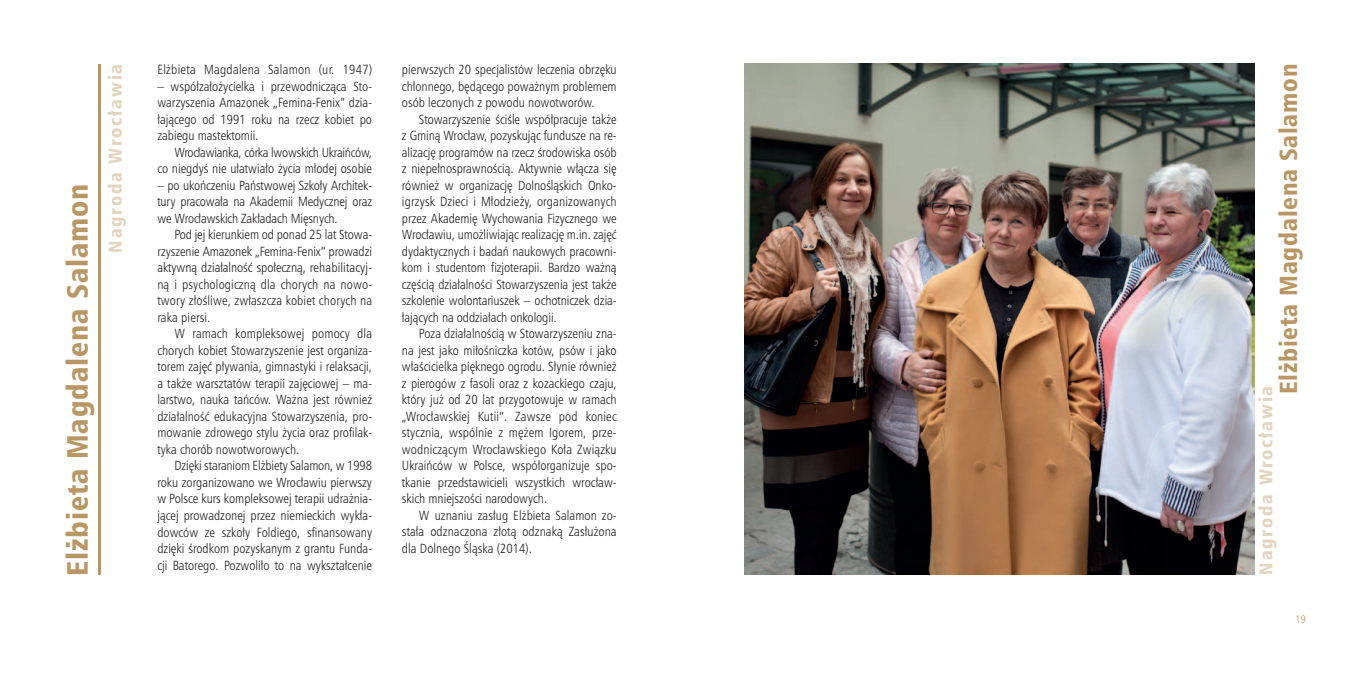
<style>
.page{position:relative;width:1361px;height:681px;background:#fff}
.page>*{position:absolute;margin:0;border:0;box-sizing:border-box;transform-origin:0 0}
.t1{font:28.5px "Humnst 777 Blk Cn PL";letter-spacing:.03em;color:#b99765}
.t2{font:24px "Humnst 777 Blk Cn PL";letter-spacing:.03em;color:#b99765}
.t3{font:18px "Humnst 777 Blk Cn PL";letter-spacing:.1em;color:#e2d4be}
.t4{font:12.75px/16.5px "Humnst 777 Lt Cn PL";color:#231f20;text-align:justify}
.t5{font:12.75px "Humnst 777 Lt Cn PL";letter-spacing:.02em;color:#231f20}
.t6{font:10.5px "Humnst 777 Lt Cn PL";color:#b99765}
</style>
<div class="page">
<hr style="left:98px;top:64px;width:2px;height:511px;background:#b99765">
<img style="left:744px;top:64px;width:510px;height:510px">
<h1 class="t1" style="left:59px;top:576px;width:394px;rotate:-90deg">Elżbieta Magdalena Salamon</h1>
<h3 class="t3" style="left:104px;top:252px;width:190px;rotate:-90deg">Nagroda Wrocławia</h3>
<p class="t5" style="left:157px;top:61px;width:216px">Elżbieta Magdalena Salamon (ur. 1947)</p>
<p class="t4" style="left:157px;top:77px;width:216px">– współzałożycielka i przewodnicząca Sto&shy;warzyszenia Amazonek „Femina-Fenix” dzia&shy;łającego od 1991 roku na rzecz kobiet po zabiegu mastektomii.</p>
<p class="t4" style="left:157px;top:143px;width:216px;text-align:right">Wrocławianka, córka lwowskich Ukraińców,<br>co niegdyś nie ułatwiało życia młodej osobie</p>
<p class="t4" style="left:157px;top:176px;width:216px">– po ukończeniu Państwowej Szkoły Architek&shy;tury pracowała na Akademii Medycznej oraz we Wrocławskich Zakładach Mięsnych.</p>
<p class="t4" style="left:157px;top:226px;width:216px;text-indent:17px">Pod jej kierunkiem od ponad 25 lat Stowa&shy;rzyszenie Amazonek „Femina-Fenix” prowadzi aktywną działalność społeczną, rehabilitacyj&shy;ną i psychologiczną dla chorych na nowo&shy;twory złośliwe, zwłaszcza kobiet chorych na raka piersi.</p>
<p class="t4" style="left:157px;top:325px;width:216px;text-indent:17px">W ramach kompleksowej pomocy dla chorych kobiet Stowarzyszenie jest organiza&shy;torem zajęć pływania, gimnastyki i relaksacji, a także warsztatów terapii zajęciowej – ma&shy;larstwo, nauka tańców. Ważna jest również działalność edukacyjna Stowarzyszenia, pro&shy;mowanie zdrowego stylu życia oraz profilak&shy;tyka chorób nowotworowych.</p>
<p class="t4" style="left:157px;top:457px;width:216px;text-indent:17px">Dzięki staraniom Elżbiety Salamon, w 1998 roku zorganizowano we Wrocławiu pierwszy w Polsce kurs kompleksowej terapii udrażnia&shy;jącej prowadzonej przez niemieckich wykła&shy;dowców ze szkoły Foldiego, sfinansowany dzięki środkom pozyskanym z grantu Funda&shy;cji Batorego. Pozwoliło to na wykształcenie</p>
<p class="t4" style="left:402px;top:61px;width:216px">pierwszych 20 specjalistów leczenia obrzęku chłonnego, będącego poważnym problemem osób leczonych z powodu nowotworów.</p>
<p class="t4" style="left:402px;top:110px;width:216px;text-indent:17px">Stowarzyszenie ściśle współpracuje także z Gminą Wrocław, pozyskując fundusze na re&shy;alizację programów na rzecz środowiska osób z niepełnosprawnością. Aktywnie włącza się również w organizację Dolnośląskich Onko&shy;igrzysk Dzieci i Młodzieży, organizowanych przez Akademię Wychowania Fizycznego we Wrocławiu, umożliwiając realizację m.in. zajęć dydaktycznych i badań naukowych pracowni&shy;kom i studentom fizjoterapii. Bardzo ważną częścią działalności Stowarzyszenia jest także szkolenie wolontariuszek – ochotniczek dzia&shy;łających na oddziałach onkologii.</p>
<p class="t4" style="left:402px;top:325px;width:216px;text-indent:17px">Poza działalnością w Stowarzyszeniu zna&shy;na jest jako miłośniczka kotów, psów i jako właścicielka pięknego ogrodu. Słynie również z pierogów z fasoli oraz z kozackiego czaju, który już od 20 lat przygotowuje w ramach „Wrocławskiej Kutii”. Zawsze pod koniec stycznia, wspólnie z mężem Igorem, prze&shy;wodniczącym Wrocławskiego Koła Związku Ukraińców w Polsce, współorganizuje spo&shy;tkanie przedstawicieli wszystkich wrocław&shy;skich mniejszości narodowych.</p>
<p class="t4" style="left:402px;top:506px;width:216px;text-indent:17px">W uznaniu zasług Elżbieta Salamon zo&shy;stała odznaczona złotą odznaką Zasłużona dla Dolnego Śląska (2014).</p>
<h2 class="t2" style="left:1272px;top:394px;width:332px;rotate:-90deg">Elżbieta Magdalena Salamon</h2>
<h3 class="t3" style="left:1254px;top:574px;width:190px;rotate:-90deg">Nagroda Wrocławia</h3>
<p class="t6" style="left:1295px;top:612px;width:12px">19</p>
</div>
